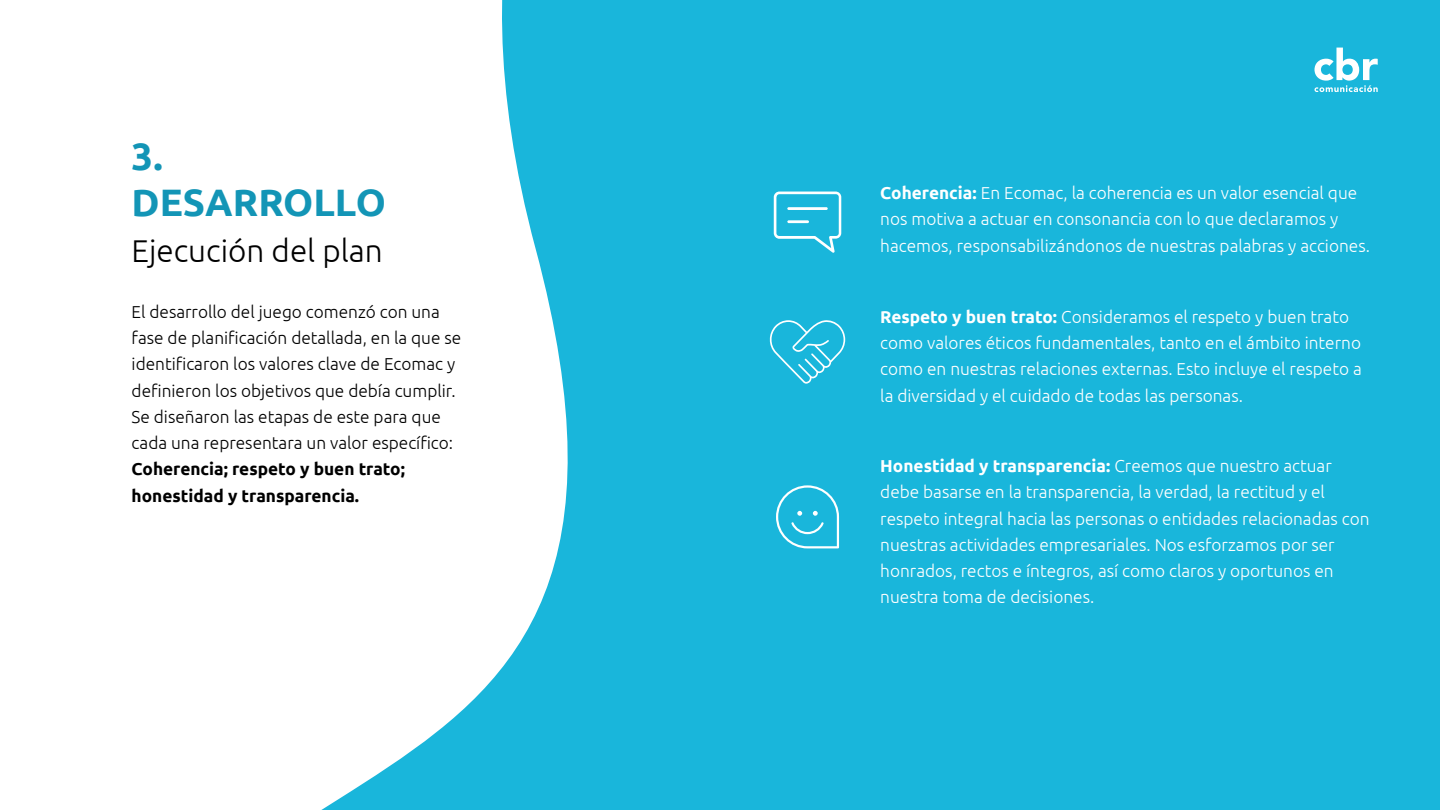
<style>
.page{position:relative;width:1440px;height:810px;background:#fff}
.page>*{position:absolute;margin:0;border:0;box-sizing:border-box;transform-origin:0 0}
.t1{font:700 38.25px/45.9px "Ubuntu";color:#1395b6}
.t2{font:300 31.5px "Ubuntu";color:#000}
.t3{font:300 17.25px/26.2px "Ubuntu";color:#fff}
.t4{font:300 17.25px/26.2px "Ubuntu";color:#000}
.t5{font:700 17.25px/26.2px "Ubuntu";color:#000}
.s1{font-weight:700}
</style>
<div class="page">
<svg style="left:321px;top:0;width:484px;height:810px;fill:#19b6db"></svg>
<div style="left:805px;top:0;width:635px;height:810px;background:#19b6db"></div>
<svg style="left:1315px;top:48px;width:63px;height:44px"></svg>
<svg style="left:768px;top:320px;width:77px;height:64px"></svg>
<svg style="left:776px;top:485px;width:63px;height:63px"></svg>
<svg style="left:774px;top:192px;width:67px;height:61px"></svg>
<hr style="left:787px;top:207px;width:41px;height:3px;background:#fff">
<hr style="left:787px;top:220px;width:22px;height:3px;background:#fff">
<h1 class="t1" style="left:132px;top:133px;width:256px">3.<br>DESARROLLO</h1>
<h2 class="t2" style="left:132px;top:231px;width:253px">Ejecución del plan</h2>
<p class="t4" style="left:132px;top:298px;width:331px">El desarrollo del juego comenzó con una fase de planificación detallada, en la que se identificaron los valores clave de Ecomac y definieron los objetivos que debía cumplir.<br>Se diseñaron las etapas de este para que cada una representara un valor específico:</p>
<p class="t5" style="left:132px;top:456px;width:275px">Coherencia; respeto y buen trato; honestidad y transparencia.</p>
<p class="t3" style="left:880px;top:179px;width:491px"><span class="s1">Coherencia:</span> En Ecomac, la coherencia es un valor esencial que nos motiva a actuar en consonancia con lo que declaramos y hacemos, responsabilizándonos de nuestras palabras y acciones.</p>
<p class="t3" style="left:880px;top:303px;width:483px"><span class="s1">Respeto y buen trato:</span> Consideramos el respeto y buen trato como valores éticos fundamentales, tanto en el ámbito interno como en nuestras relaciones externas. Esto incluye el respeto a la diversidad y el cuidado de todas las personas.</p>
<p class="t3" style="left:880px;top:452px;width:491px"><span class="s1">Honestidad y transparencia:</span> Creemos que nuestro actuar debe basarse en la transparencia, la verdad, la rectitud y el respeto integral hacia las personas o entidades relacionadas con nuestras actividades empresariales. Nos esforzamos por ser honrados, rectos e íntegros, así como claros y oportunos en nuestra toma de decisiones.</p>
</div>
